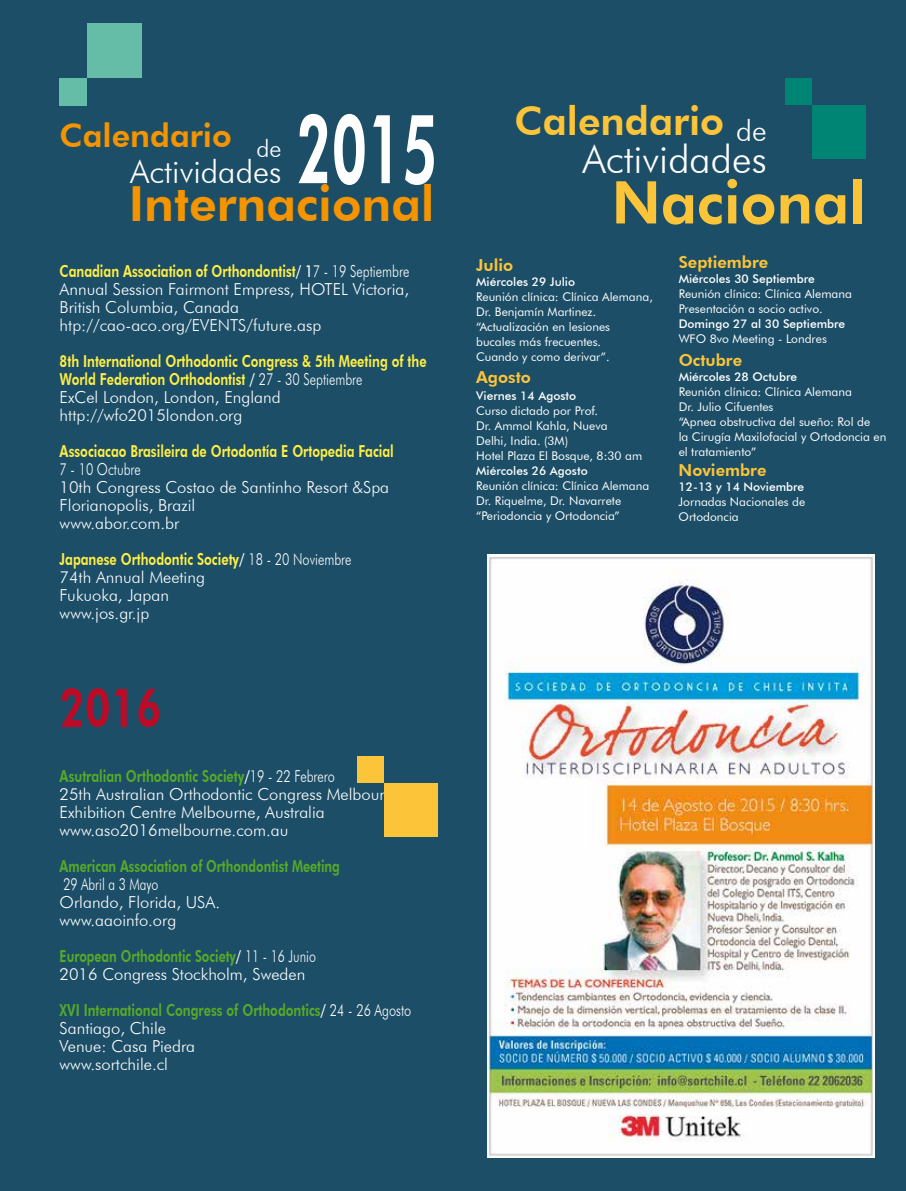
<style>
.page{position:relative;width:906px;height:1191px;background:#1c4e67}
.page>*{position:absolute;margin:0;border:0;box-sizing:border-box;transform-origin:0 0}
.t1{font:800 95.85px "Futura BT";color:#fff;scale:.6 1}
.t2{font:800 58.95px "Futura BT";color:#fcc438}
.t3{font:800 54px "Futura BT";color:#bd0a26;scale:.77 1}
.t4{font:800 48.45px "Futura BT";color:#f39400}
.t5{font:300 39.3px/37.7px "Futura BT";color:#fff;text-align:right}
.t6{font:300 32.25px "Futura BT";color:#fff}
.t7{font:800 32.25px "Futura BT";color:#f39400}
.t8{font:300 24.15px "Futura BT";color:#fff}
.t9{font:300 16.5px/18px "Futura BT";color:#fff;scale:.77 1}
.t10{font:800 16.5px/18px "Futura BT";color:#ffef44;scale:.77 1}
.t11{font:300 16.5px/18px "Futura BT";color:#fff;scale:.75 1}
.t12{font:800 16.5px "Futura BT";color:#57ab27;scale:.75 1}
.t13{font:800 16.5px "Futura BT";color:#fcc438}
.t14{font:12px/15px "Futura BT";color:#fff}
.t15{font:500 12px "Futura BT";color:#fff}
.s1{font-weight:800;color:#ffef44}
.s2{font-weight:500}
.s3{color:#0a5c66}
.s4{font-weight:500;color:#fff}
.s5{font-weight:300;color:#fff}
.s6{font-weight:800;color:#57ab27}
.s7{font-weight:800;color:#fcc438}
</style>
<div class="page">
<img style="left:487px;top:554px;width:388px;height:603px">
<div style="left:87px;top:23px;width:55px;height:55px;background:#65bca7"></div>
<div style="left:60px;top:78px;width:27px;height:27px;background:#65bca7"></div>
<div style="left:812px;top:105px;width:54px;height:54px;background:#008575"></div>
<div style="left:785px;top:78px;width:27px;height:27px;background:#008575"></div>
<div style="left:384px;top:782px;width:54px;height:54px;background:#fcc438"></div>
<div style="left:357px;top:756px;width:27px;height:26px;background:#fcc438"></div>
<h3 class="t7" style="left:60px;top:116px;width:173px">Calendario</h3>
<h1 class="t1" style="left:296px;top:91px;width:237px">2015</h1>
<h3 class="t8" style="left:256px;top:134px;width:27px">de</h3>
<h3 class="t6" style="left:130px;top:152px;width:153px">Actividades</h3>
<h3 class="t4" style="left:129px;top:174px;width:307px">Internacional</h3>
<p class="t9" style="left:60px;top:262px;width:455px"><span class="s1">Canadian Association of Orthondontist</span><span class="s2">/ 1</span>7 - 19 Septiembre Annual Session Fairmont Empress, HOTEL Victoria, British Columbia, Canada htp://cao-aco.org/EVENTS/future.asp</p>
<p class="t10" style="left:60px;top:352px;width:478px">8th International Orthodontic Congress &amp; 5th Meeting of the World Federation Orthodontist<span class="s3">t</span><span class="s4">/</span> <span class="s5">27 - 30 Septiembre<br>ExCel London, London, England http://wfo2015london.org</span></p>
<p class="t10" style="left:60px;top:442px;width:435px">Associacao Brasileira de Ortodontía E Ortopedia Facial</p>
<p class="t9" style="left:60px;top:460px;width:429px">7 - 10 Octubre<br>10th Congress Costao de Santinho Resort &amp;Spa<br>Florianopolis, Brazil<br>www.abor.com.br</p>
<p class="t9" style="left:60px;top:550px;width:381px"><span class="s1">Japanese Orthodontic Society</span><span class="s2">/</span> 18 - 20 Noviembre<br>74th Annual Meeting<br>Fukuoka, Japan<br>www.jos.gr.jp</p>
<h3 class="t3" style="left:60px;top:675px;width:134px">2016</h3>
<p class="t9" style="left:60px;top:766px;width:486px"><span class="s6">Asutralian Orthodontic Society</span><span class="s2">/</span>19 - 22 Febrero<br>25th Australian Orthodontic Congress Melbourne and Exhibition Centre Melbourne, Australia www.aso2016melbourne.com.au</p>
<p class="t12" style="left:60px;top:856px;width:375px">American Association of Orthondontist Meeting</p>
<p class="t11" style="left:60px;top:874px;width:215px">29 Abril a 3 Mayo<br>Orlando, Florida, USA. www.aaoinfo.org</p>
<p class="t11" style="left:60px;top:946px;width:343px"><span class="s6">European Orthodontic Society</span><span class="s2">/</span> 11 - 16 Junio<br>2016 Congress Stockholm, Sweden</p>
<p class="t9" style="left:60px;top:1000px;width:458px"><span class="s6">XVI International Congress of Orthodontics</span><span class="s2">/</span> 24 - 26 Agosto<br>Santiago, Chile<br>Venue: Casa Piedra<br>www.sortchile.cl</p>
<h3 class="t5" style="left:514px;top:102px;width:254px"><span class="s7">Calendario</span> <sub>de<br></sub>Actividades</h3>
<h2 class="t2" style="left:611px;top:167px;width:256px">Nacional</h2>
<p class="t13" style="left:476px;top:255px;width:38px">Julio</p>
<p class="t15" style="left:476px;top:275px;width:100px">Miércoles 29 Julio</p>
<p class="t14" style="left:476px;top:289px;width:178px">Reunión clínica: Clínica Alemana,<br>Dr. Benjamín Martinez. “Actualización en lesiones<br>bucales más frecuentes.<br>Cuando y como derivar”.</p>
<p class="t13" style="left:476px;top:367px;width:56px">Agosto</p>
<p class="t15" style="left:476px;top:388px;width:102px">Viernes 14 Agosto</p>
<p class="t14" style="left:476px;top:403px;width:168px">Curso dictado por Prof.<br>Dr. Ammol Kahla, Nueva<br>Delhi, India. (3M)<br>Hotel Plaza El Bosque, 8:30 am</p>
<p class="t15" style="left:476px;top:463px;width:113px">Miércoles 26 Agosto</p>
<p class="t14" style="left:476px;top:478px;width:175px">Reunión clínica: Clínica Alemana<br>Dr. Riquelme, Dr. Navarrete “Periodoncia y Ortodoncia”</p>
<p class="t13" style="left:678px;top:252px;width:91px">Septiembre</p>
<p class="t15" style="left:678px;top:271px;width:138px">Miércoles 30 Septiembre</p>
<p class="t14" style="left:678px;top:286px;width:175px">Reunión clínica: Clínica Alemana<br>Presentación a socio activo.</p>
<p class="t15" style="left:678px;top:316px;width:168px">Domingo 27 al 30 Septiembre</p>
<p class="t14" style="left:678px;top:331px;width:150px">WFO 8vo Meeting - Londres</p>
<p class="t13" style="left:678px;top:350px;width:65px">Octubre</p>
<p class="t15" style="left:678px;top:370px;width:120px">Miércoles 28 Octubre</p>
<p class="t14" style="left:678px;top:384px;width:209px">Reunión clínica: Clínica Alemana<br>Dr. Julio Cifuentes<br>“Apnea obstructiva del sueño: Rol de<br>la Cirugía Maxilofacial y Ortodoncia en el tratamiento”</p>
<p class="t13" style="left:678px;top:460px;width:89px">Noviembre</p>
<p class="t15" style="left:678px;top:479px;width:127px">12-13 y 14 Noviembre</p>
<p class="t14" style="left:678px;top:494px;width:128px">Jornadas Nacionales de<br>Ortodoncia</p>
</div>
